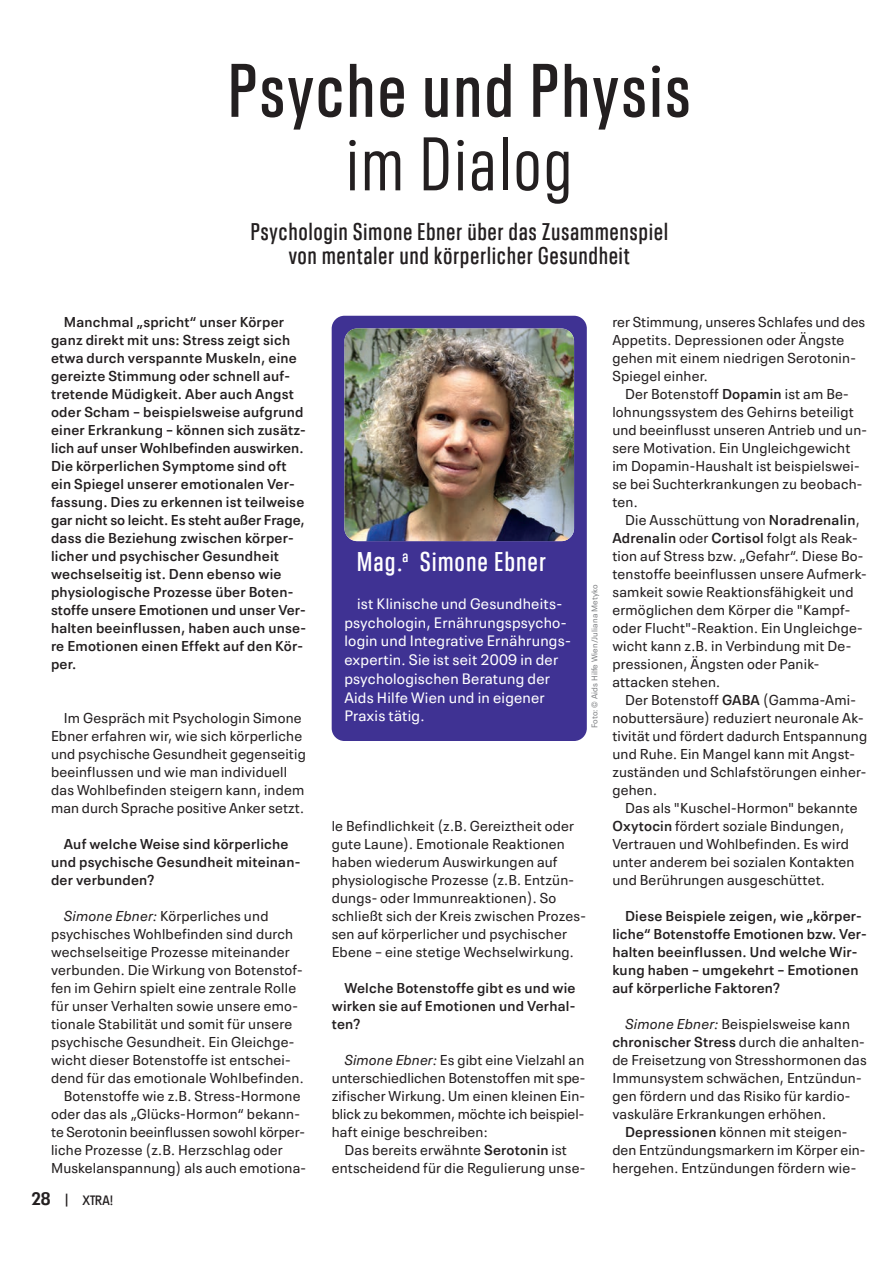
<style>
.page{position:relative;width:893px;height:1263px;background:#fff}
.page>*{position:absolute;margin:0;border:0;box-sizing:border-box;transform-origin:0 0}
.t1{font:600 condensed 75px "Neue Plak";letter-spacing:.05em;color:#231f20}
.t2{font:condensed 75px "Neue Plak";letter-spacing:.05em;color:#231f20}
.t3{font:600 condensed 27px "Neue Plak";letter-spacing:.06em;color:#fff}
.t4{font:600 condensed 24px/24px "Neue Plak";letter-spacing:.05em;color:#231f20;text-align:center}
.t5{font:15px/18.8px "Neue Plak Text";letter-spacing:.015em;color:#fff}
.t6{font:14.25px/18px "Neue Plak Text";letter-spacing:.015em;color:#231f20}
.t7{font:600 14.25px/18px "Neue Plak Text";letter-spacing:.015em;color:#231f20}
.t8{font:600 condensed 13.5px "Neue Plak";color:#231f20}
.t9{font:8.25px "Neue Plak Text";letter-spacing:.015em;color:#808285}
.s1{font-style:italic}
.s2{font-weight:700;font-size:18px}
.s3{font-weight:600}
</style>
<div class="page">
<div style="left:332px;top:316px;width:255px;height:425px;background:#3f3293;border-radius:13px"></div>
<img style="left:344px;top:328px;width:230px;height:213px;border-radius:13px">
<h1 class="t1" style="left:228px;top:25px;width:463px">Psyche und Physis</h1>
<h1 class="t2" style="left:347px;top:98px;width:226px">im Dialog</h1>
<h3 class="t4" style="left:251px;top:216px;width:419px">Psychologin Simone Ebner über das Zusammenspiel von mentaler und körperlicher Gesundheit</h3>
<p class="t7" style="left:51px;top:311px;width:256px;text-indent:13px">Manchmal „spricht“ unser Körper ganz direkt mit uns: Stress zeigt sich etwa durch verspannte Muskeln, eine gereizte Stimmung oder schnell auf&shy;tretende Müdigkeit. Aber auch Angst oder Scham – beispielsweise aufgrund einer Erkrankung – können sich zusätz&shy;lich auf unser Wohlbefinden auswirken.<br>Die körperlichen Symptome sind oft ein Spiegel unserer emotionalen Ver&shy;fassung. Dies zu erkennen ist teilweise gar nicht so leicht. Es steht außer Frage, dass die Beziehung zwischen körper&shy;licher und psychischer Gesundheit wechselseitig ist. Denn ebenso wie physiologische Prozesse über Boten&shy;stoffe unsere Emotionen und unser Ver&shy;halten beeinflussen, haben auch unse&shy;re Emotionen einen Effekt auf den Kör&shy;per.</p>
<p class="t6" style="left:51px;top:707px;width:256px;text-indent:13px">Im Gespräch mit Psychologin Simone Ebner erfahren wir, wie sich körperliche und psychische Gesundheit gegenseitig beeinflussen und wie man individuell das Wohlbefinden steigern kann, indem man durch Sprache positive Anker setzt.</p>
<p class="t7" style="left:51px;top:833px;width:251px;text-indent:13px">Auf welche Weise sind körperliche und psychische Gesundheit miteinan&shy;der verbunden?</p>
<p class="t6" style="left:64px;top:905px;width:206px"><span class="s1">Simone Ebner:</span> Körperliches und</p>
<p class="t6" style="left:51px;top:923px;width:244px">psychisches Wohlbefinden sind durch</p>
<p class="t6" style="left:51px;top:941px;width:240px">wechselseitige Prozesse miteinander</p>
<p class="t6" style="left:51px;top:959px;width:253px">verbunden. Die Wirkung von Botenstof-</p>
<p class="t6" style="left:51px;top:977px;width:247px">fen im Gehirn spielt eine zentrale Rolle</p>
<p class="t6" style="left:51px;top:995px;width:248px">für unser Verhalten sowie unsere emo-</p>
<p class="t6" style="left:51px;top:1013px;width:243px">tionale Stabilität und somit für unsere</p>
<p class="t6" style="left:51px;top:1031px;width:245px">psychische Gesundheit. Ein Gleichge-</p>
<p class="t6" style="left:51px;top:1049px;width:241px">wicht dieser Botenstoffe ist entschei-</p>
<p class="t6" style="left:51px;top:1067px;width:254px">dend für das emotionale Wohlbefinden.</p>
<p class="t6" style="left:64px;top:1085px;width:238px">Botenstoffe wie z.B. Stress-Hormone</p>
<p class="t6" style="left:51px;top:1103px;width:250px">oder das als „Glücks-Hormon“ bekann-</p>
<p class="t6" style="left:51px;top:1121px;width:255px">te Serotonin beeinflussen sowohl körper-</p>
<p class="t6" style="left:51px;top:1139px;width:233px">liche Prozesse (z.B. Herzschlag oder</p>
<p class="t6" style="left:51px;top:1157px;width:257px">Muskelanspannung) als auch emotiona-</p>
<p class="t8" style="left:32px;top:1189px;width:83px"><span class="s2">28</span> | XTRA!</p>
<h2 class="t3" style="left:357px;top:537px;width:190px">Mag.<sup>a</sup> Simone Ebner</h2>
<p class="t5" style="left:344px;top:592px;width:228px;text-indent:13px">ist Klinische und Gesundheits&shy;psychologin, Ernährungspsycho&shy;login und Integrative Ernährungs&shy;expertin. Sie ist seit 2009 in der psychologischen Beratung der<br>Aids Hilfe Wien und in eigener<br>Praxis tätig.</p>
<p class="t9" style="left:587px;top:728px;width:145px;rotate:-90deg">Foto: © Aids Hilfe Wien/Juliana Metyko</p>
<p class="t6" style="left:332px;top:815px;width:256px">le Befindlichkeit (z.B. Gereiztheit oder gute Laune). Emotionale Reaktionen haben wiederum Auswirkungen auf physiologische Prozesse (z.B. Entzün&shy;dungs- oder Immunreaktionen). So schließt sich der Kreis zwischen Prozes&shy;sen auf körperlicher und psychischer Ebene – eine stetige Wechselwirkung.</p>
<p class="t7" style="left:332px;top:977px;width:245px;text-align:justify;text-indent:13px">Welche Botenstoffe gibt es und wie wirken sie auf Emotionen und Verhal&shy;ten?</p>
<p class="t6" style="left:332px;top:1049px;width:255px;text-align:justify;text-indent:13px"><span class="s1">Simone Ebner:</span> Es gibt eine Vielzahl an unterschiedlichen Botenstoffen mit spe&shy;zifischer Wirkung. Um einen kleinen Ein&shy;blick zu bekommen, möchte ich beispiel&shy;haft einige beschreiben:</p>
<p class="t6" style="left:332px;top:1139px;width:255px;text-align:center">Das bereits erwähnte <span class="s3">Serotonin</span> ist entscheidend für die Regulierung unse-</p>
<p class="t6" style="left:612px;top:311px;width:254px">rer Stimmung, unseres Schlafes und des<br>Appetits. Depressionen oder Ängste gehen mit einem niedrigen Serotonin-<br>Spiegel einher.</p>
<p class="t6" style="left:612px;top:383px;width:256px;text-indent:13px">Der Botenstoff <span class="s3">Dopamin</span> ist am Be&shy;lohnungssystem des Gehirns beteiligt und beeinflusst unseren Antrieb und un&shy;sere Motivation. Ein Ungleichgewicht im Dopamin-Haushalt ist beispielswei&shy;se bei Suchterkrankungen zu beobach&shy;ten.</p>
<p class="t6" style="left:612px;top:509px;width:256px;text-indent:13px">Die Ausschüttung von <span class="s3">Noradrenalin</span>, <span class="s3">Adrenalin</span> oder <span class="s3">Cortisol</span> folgt als Reak&shy;tion auf Stress bzw. „Gefahr“. Diese Bo&shy;tenstoffe beeinflussen unsere Aufmerk&shy;samkeit sowie Reaktionsfähigkeit und ermöglichen dem Körper die "Kampf&shy;oder Flucht"-Reaktion. Ein Ungleichge&shy;wicht kann z.B. in Verbindung mit De&shy;pressionen, Ängsten oder Panik&shy;attacken stehen.</p>
<p class="t6" style="left:612px;top:689px;width:256px;text-indent:13px">Der Botenstoff <span class="s3">GABA</span> (Gamma-Ami&shy;nobuttersäure) reduziert neuronale Ak&shy;tivität und fördert dadurch Entspannung und Ruhe. Ein Mangel kann mit Angst&shy;zuständen und Schlafstörungen einher&shy;gehen.</p>
<p class="t6" style="left:612px;top:797px;width:247px;text-indent:13px">Das als "Kuschel-Hormon" bekannte <span class="s3">Oxytocin</span> fördert soziale Bindungen, Vertrauen und Wohlbefinden. Es wird unter anderem bei sozialen Kontakten und Berührungen ausgeschüttet.</p>
<p class="t7" style="left:612px;top:905px;width:256px;text-indent:13px">Diese Beispiele zeigen, wie „körper&shy;liche“ Botenstoffe Emotionen bzw. Ver&shy;halten beeinflussen. Und welche Wir&shy;kung haben – umgekehrt – Emotionen auf körperliche Faktoren?</p>
<p class="t6" style="left:612px;top:1013px;width:256px;text-indent:13px"><span class="s1">Simone Ebner:</span> Beispielsweise kann <span class="s3">chronischer Stress</span> durch die anhalten&shy;de Freisetzung von Stresshormonen das Immunsystem schwächen, Entzündun&shy;gen fördern und das Risiko für kardio&shy;vaskuläre Erkrankungen erhöhen.</p>
<p class="t6" style="left:612px;top:1121px;width:254px;text-indent:13px"><span class="s3">Depressionen</span> können mit steigen&shy;den Entzündungsmarkern im Körper ein&shy;hergehen. Entzündungen fördern wie-</p>
</div>
